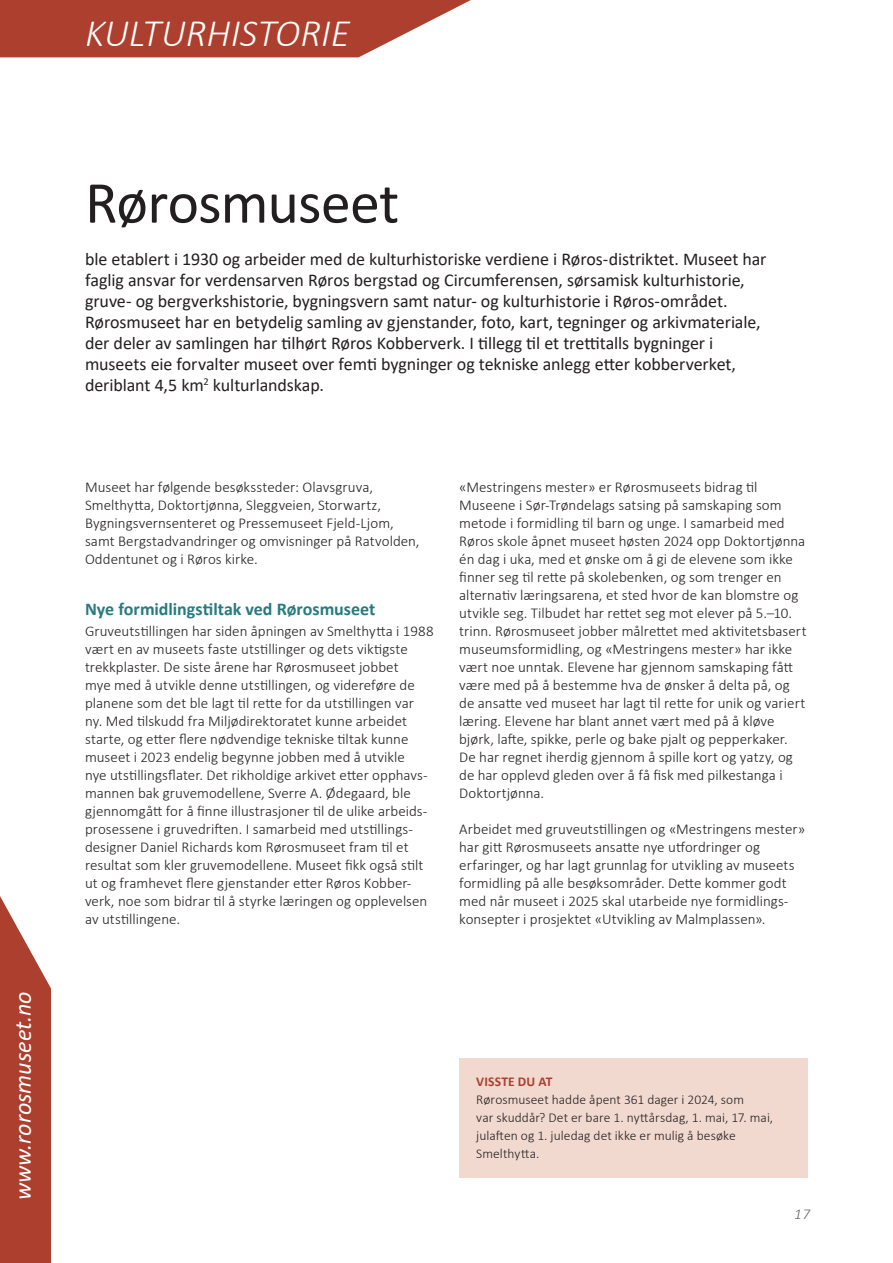
<style>
.page{position:relative;width:893px;height:1263px;background:#fff}
.page>*{position:absolute;margin:0;border:0;box-sizing:border-box;transform-origin:0 0}
.t1{font:60px "Calibri";letter-spacing:-.015em;color:#231f20}
.t2{font:italic 300 39px "Calibri";color:#fff}
.t3{font:italic 24px "Calibri";color:#fff}
.ingress{font:18px/21px "Calibri";letter-spacing:-.005em;color:#231f20}
.brødtekst{font:700 18px "Calibri";color:#277a7f}
.brødtekst-2{font:300 15px/18px "Calibri";color:#231f20}
.t4{font:italic 300 15px "Calibri";color:#231f20}
.brødtekst-3{font:300 13.5px/18px "Calibri";letter-spacing:.005em;color:#231f20}
.t5{font:700 13.5px "Calibri";letter-spacing:.015em;color:#ad3f2e}
</style>
<div class="page">
<svg style="left:1px;top:898px;width:50px;height:365px;background:#b65647"></svg>
<svg style="left:1px;top:0;width:470px;height:57px;background:#b65546"></svg>
<img style="left:0;top:0;width:1px;height:1263px">
<div style="left:459px;top:1059px;width:349px;height:119px;background:#f2d9cf"></div>
<p class="t2" style="left:85px;top:9px;width:266px">KULTURHISTORIE</p>
<p class="t3" style="left:6px;top:1200px;width:211px;rotate:-90deg">www.rorosmuseet.no</p>
<p class="t1" style="left:85px;top:161px;width:316px">Rørosmuseet</p>
<p class="ingress" style="left:85px;top:248px;width:683px">ble etablert i 1930 og arbeider med de kulturhistoriske verdiene i Røros-distriktet. Museet har faglig ansvar for verdensarven Røros bergstad og Circumferensen, sørsamisk kulturhistorie, gruve- og bergverkshistorie, bygningsvern samt natur- og kulturhistorie i Røros-området.<br>Rørosmuseet har en betydelig samling av gjenstander, foto, kart, tegninger og arkivmateriale, der deler av samlingen har tilhørt Røros Kobberverk. I tillegg til et trettitalls bygninger i museets eie forvalter museet over femti bygninger og tekniske anlegg etter kobberverket, deriblant 4,5 km<sup>2</sup> kulturlandskap.</p>
<p class="brødtekst-2" style="left:85px;top:478px;width:336px">Museet har følgende besøkssteder: Olavsgruva, Smelthytta, Doktortjønna, Sleggveien, Storwartz, Bygningsvernsenteret og Pressemuseet Fjeld-Ljom, samt Bergstadvandringer og omvisninger på Ratvolden, Oddentunet og i Røros kirke.</p>
<p class="brødtekst" style="left:85px;top:596px;width:292px">Nye formidlingstiltak ved Rørosmuseet</p>
<p class="brødtekst-2" style="left:85px;top:622px;width:350px">Gruveutstillingen har siden åpningen av Smelthytta i 1988 vært en av museets faste utstillinger og dets viktigste</p>
<p class="brødtekst-2" style="left:85px;top:658px;width:344px">trekkplaster. De siste årene har Rørosmuseet jobbet mye med å utvikle denne utstillingen, og videreføre de planene som det ble lagt til rette for da utstillingen var ny. Med tilskudd fra Miljødirektoratet kunne arbeidet starte, og etter flere nødvendige tekniske tiltak kunne museet i 2023 endelig begynne jobben med å utvikle nye utstillingsflater. Det rikholdige arkivet etter opphavs&shy;mannen bak gruvemodellene, Sverre A. Ødegaard, ble gjennomgått for å finne illustrasjoner til de ulike arbeids&shy;prosessene i gruvedriften. I samarbeid med utstillings&shy;designer Daniel Richards kom Rørosmuseet fram til et resultat som kler gruvemodellene. Museet fikk også stilt ut og framhevet flere gjenstander etter Røros Kobber&shy;verk, noe som bidrar til å styrke læringen og opplevelsen av utstillingene.</p>
<p class="brødtekst-2" style="left:459px;top:478px;width:349px">«Mestringens mester» er Rørosmuseets bidrag til Museene i Sør-Trøndelags satsing på samskaping som metode i formidling til barn og unge. I samarbeid med Røros skole åpnet museet høsten 2024 opp Doktortjønna én dag i uka, med et ønske om å gi de elevene som ikke finner seg til rette på skolebenken, og som trenger en alternativ læringsarena, et sted hvor de kan blomstre og utvikle seg. Tilbudet har rettet seg mot elever på 5.–10. trinn. Rørosmuseet jobber målrettet med aktivitetsbasert museumsformidling, og «Mestringens mester» har ikke vært noe unntak. Elevene har gjennom samskaping fått være med på å bestemme hva de ønsker å delta på, og de ansatte ved museet har lagt til rette for unik og variert læring. Elevene har blant annet vært med på å kløve bjørk, lafte, spikke, perle og bake pjalt og pepperkaker.<br>De har regnet iherdig gjennom å spille kort og yatzy, og de har opplevd gleden over å få fisk med pilkestanga i Doktortjønna.</p>
<p class="brødtekst-2" style="left:459px;top:820px;width:348px">Arbeidet med gruveutstillingen og «Mestringens mester» har gitt Rørosmuseets ansatte nye utfordringer og erfaringer, og har lagt grunnlag for utvikling av museets formidling på alle besøksområder. Dette kommer godt med når museet i 2025 skal utarbeide nye formidlings&shy;konsepter i prosjektet «Utvikling av Malmplassen».</p>
<p class="t5" style="left:476px;top:1072px;width:78px">VISSTE DU AT</p>
<p class="brødtekst-3" style="left:476px;top:1090px;width:269px">Rørosmuseet hadde åpent 361 dager i 2024, som</p>
<p class="brødtekst-3" style="left:476px;top:1108px;width:298px">var skuddår? Det er bare 1. nyttårsdag, 1. mai, 17. mai,</p>
<p class="brødtekst-3" style="left:476px;top:1126px;width:261px">julaften og 1. juledag det ikke er mulig å besøke<br>Smelthytta.</p>
<p class="t4" style="left:795px;top:1205px;width:17px">17</p>
</div>
